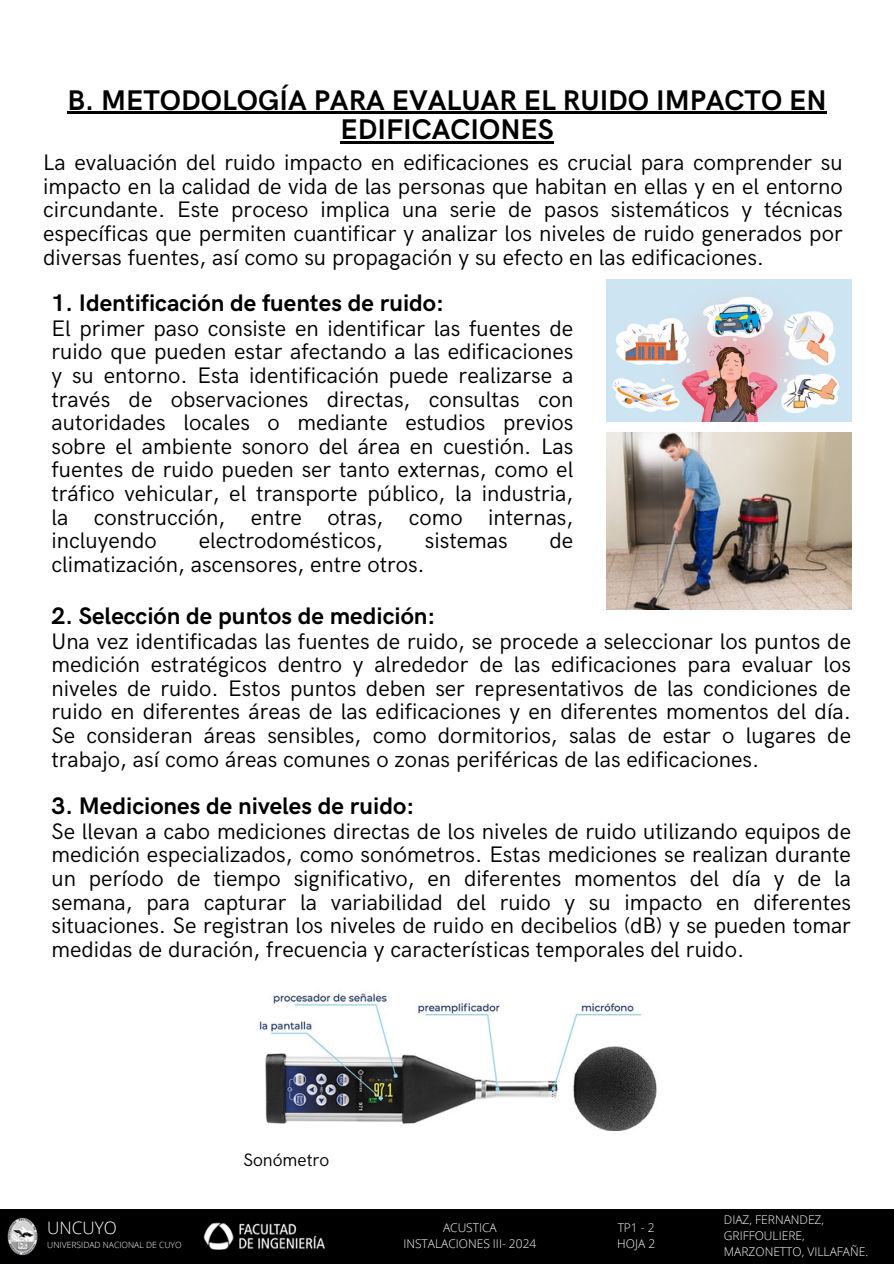
<style>
.page{position:relative;width:894px;height:1264px;background:#fff}
.page>*{position:absolute;margin:0;border:0;box-sizing:border-box;transform-origin:0 0}
.t1{font:700 28.5px/29.2px "HK Grotesk";color:#000;text-align:center}
.t2{font:700 24px "HK Grotesk";color:#000}
.t3{font:22.5px/23.7px "HK Grotesk";color:#000;text-align:justify}
.t4{font:18px "HK Grotesk";color:#000}
.t5{font:300 17.1px "Open Sans";color:#fff}
.t6{font:300 12px/16px "Open Sans";color:#fff}
.t7{font:300 8.55px "Open Sans";color:#fff}
</style>
<div class="page">
<img style="left:259px;top:993px;width:398px;height:137px">
<div style="left:0;top:1208px;width:893px;height:55px;background:#000"></div>
<img style="left:8px;top:1217px;width:30px;height:37px">
<img style="left:203px;top:1222px;width:122px;height:28px">
<img style="left:606px;top:279px;width:244px;height:142px">
<img style="left:606px;top:433px;width:244px;height:176px">
<hr style="left:67px;top:112px;width:759px;height:2px;background:#000">
<hr style="left:340px;top:141px;width:213px;height:2px;background:#000">
<h4 class="t1" style="left:67px;top:86px;width:760px">B. METODOLOGÍA PARA EVALUAR EL RUIDO IMPACTO EN<br>EDIFICACIONES</h4>
<h1 class="t3" style="left:43px;top:151px;width:800px">La evaluación del ruido impacto en edificaciones es crucial para comprender su impacto en la calidad de vida de las personas que habitan en ellas y en el entorno circundante. Este proceso implica una serie de pasos sistemáticos y técnicas específicas que permiten cuantificar y analizar los niveles de ruido generados por diversas fuentes, así como su propagación y su efecto en las edificaciones.</h1>
<h4 class="t2" style="left:51px;top:289px;width:394px">1. Identificación de fuentes de ruido:</h4>
<h4 class="t3" style="left:51px;top:317px;width:523px">El primer paso consiste en identificar las fuentes de ruido que pueden estar afectando a las edificaciones y su entorno. Esta identificación puede realizarse a través de observaciones directas, consultas con autoridades locales o mediante estudios previos sobre el ambiente sonoro del área en cuestión. Las fuentes de ruido pueden ser tanto externas, como el tráfico vehicular, el transporte público, la industria, la construcción, entre otras, como internas, incluyendo</h4>
<h4 class="t3" style="left:199px;top:530px;width:185px">electrodomésticos,</h4>
<h4 class="t3" style="left:425px;top:530px;width:84px">sistemas</h4>
<h4 class="t3" style="left:549px;top:530px;width:25px">de</h4>
<h4 class="t3" style="left:51px;top:553px;width:375px">climatización, ascensores, entre otros.</h4>
<p class="t2" style="left:51px;top:602px;width:385px">2. Selección de puntos de medición:</p>
<p class="t3" style="left:51px;top:630px;width:800px">Una vez identificadas las fuentes de ruido, se procede a seleccionar los puntos de medición estratégicos dentro y alrededor de las edificaciones para evaluar los niveles de ruido. Estos puntos deben ser representativos de las condiciones de ruido en diferentes áreas de las edificaciones y en diferentes momentos del día.<br>Se consideran áreas sensibles, como dormitorios, salas de estar o lugares de trabajo, así como áreas comunes o zonas periféricas de las edificaciones.</p>
<p class="t2" style="left:51px;top:792px;width:364px">3. Mediciones de niveles de ruido:</p>
<p class="t3" style="left:51px;top:820px;width:800px">Se llevan a cabo mediciones directas de los niveles de ruido utilizando equipos de medición especializados, como sonómetros. Estas mediciones se realizan durante un período de tiempo significativo, en diferentes momentos del día y de la semana, para capturar la variabilidad del ruido y su impacto en diferentes situaciones. Se registran los niveles de ruido en decibelios (dB) y se pueden tomar medidas de duración, frecuencia y características temporales del ruido.</p>
<h2 class="t5" style="left:47px;top:1215px;width:71px">UNCUYO</h2>
<p class="t7" style="left:47px;top:1239px;width:136px">UNIVERSIDAD NACIONAL DE CUYO</p>
<h4 class="t4" style="left:243px;top:1149px;width:87px">Sonómetro</h4>
<h2 class="t6" style="left:403px;top:1219px;width:134px;text-align:center">ACUSTICA<br>INSTALACIONES III- 2024</h2>
<p class="t6" style="left:723px;top:1211px;width:146px">DIAZ, FERNANDEZ,<br>GRIFFOULIERE,<br>MARZONETTO, VILLAFAÑE.</p>
<h3 class="t6" style="left:617px;top:1219px;width:39px">TP1 - 2<br>HOJA 2</h3>
</div>
